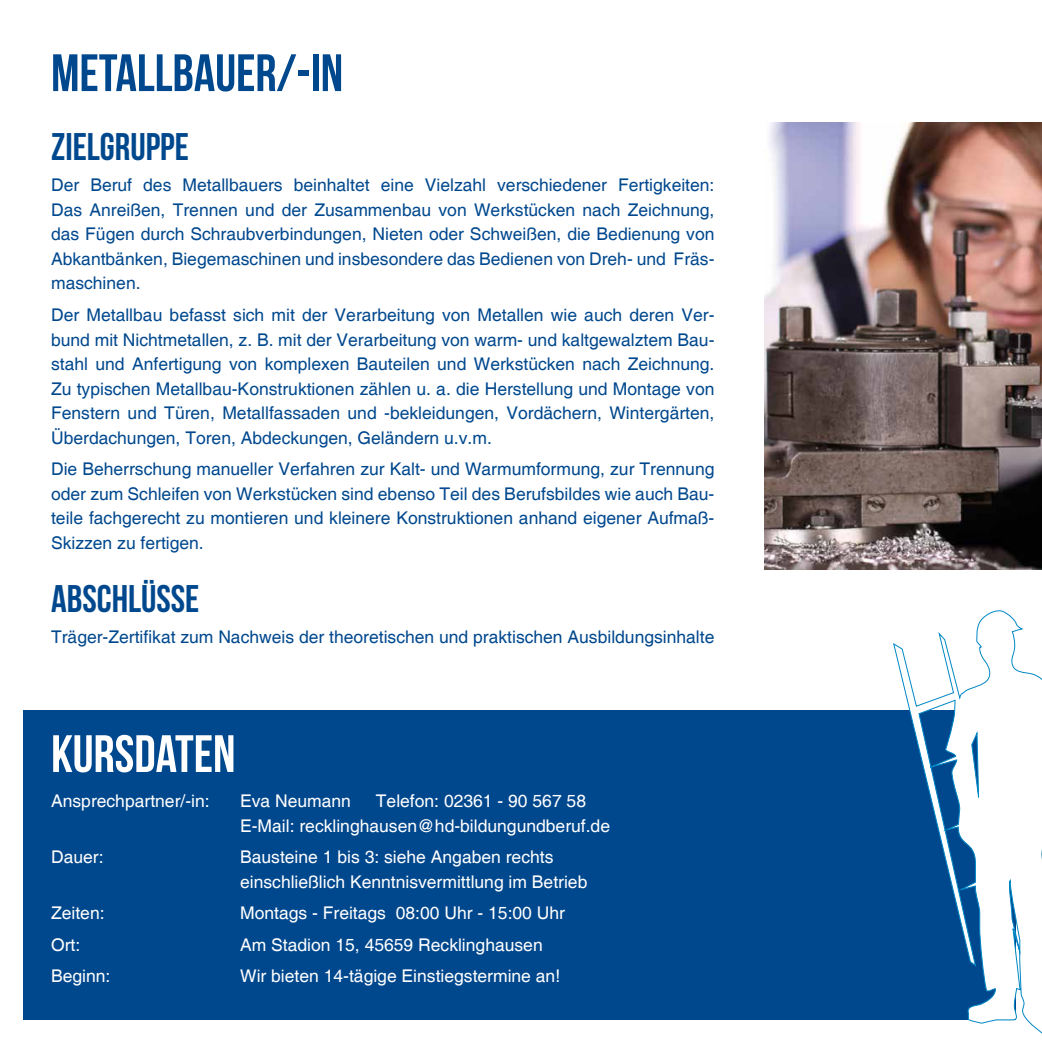
<style>
.page{position:relative;width:1042px;height:1042px;background:#fff}
.page>*{position:absolute;margin:0;border:0;box-sizing:border-box;transform-origin:0 0}
.t1{font:700 52.5px "Bebas Neue";color:#00488e}
.t2{font:700 52.5px "Bebas Neue";color:#fff}
.t3{font:700 38.5px "Bebas Neue";color:#00488e}
.t4{font:17.5px/24.5px "Helvetica";color:#00488e;text-align:justify}
.t5{font:17.5px/24.5px "Helvetica";color:#fff}
</style>
<div class="page">
<svg style="left:23px;top:919px;width:1px;height:86px"></svg>
<img style="left:764px;top:123px;width:278px;height:446px">
<div style="left:24px;top:710px;width:992px;height:309px;background:#00488e"></div>
<svg style="left:892px;top:610px;width:150px;height:424px"></svg>
<h1 class="t1" style="left:51px;top:44px;width:293px">METALLBAUER/-IN</h1>
<h2 class="t3" style="left:51px;top:126px;width:139px">ZIELGRUPPE</h2>
<p class="t4" style="left:51px;top:174px;width:665px">Der Beruf des Metallbauers beinhaltet eine Vielzahl verschiedener Fertigkeiten:<br>Das Anreißen, Trennen und der Zusammenbau von Werkstücken nach Zeichnung, das Fügen durch Schraubverbindungen, Nieten oder Schweißen, die Bedienung von Abkantbänken, Biegemaschinen und insbesondere das Bedienen von Dreh- und Fräs&shy;maschinen.</p>
<p class="t4" style="left:51px;top:303px;width:665px">Der Metallbau befasst sich mit der Verarbeitung von Metallen wie auch deren Ver&shy;bund mit Nichtmetallen, z. B. mit der Verarbeitung von warm- und kaltgewalztem Bau&shy;stahl und Anfertigung von komplexen Bauteilen und Werkstücken nach Zeichnung.<br>Zu typischen Metallbau-Konstruktionen zählen u. a. die Herstellung und Montage von Fenstern und Türen, Metallfassaden und -bekleidungen, Vordächern, Wintergärten, Überdachungen, Toren, Abdeckungen, Geländern u.v.m.</p>
<p class="t4" style="left:51px;top:457px;width:665px">Die Beherrschung manueller Verfahren zur Kalt- und Warmumformung, zur Trennung oder zum Schleifen von Werkstücken sind ebenso Teil des Berufsbildes wie auch Bau&shy;teile fachgerecht zu montieren und kleinere Konstruktionen anhand eigener Aufmaß-Skizzen zu fertigen.</p>
<h2 class="t3" style="left:51px;top:577px;width:150px">ABSCHLÜSSE</h2>
<p class="t4" style="left:51px;top:625px;width:665px">Träger-Zertifikat zum Nachweis der theoretischen und praktischen Ausbildungsinhalte</p>
<h1 class="t2" style="left:51px;top:725px;width:186px">KURSDATEN</h1>
<p class="t5" style="left:51px;top:789px;width:160px">Ansprechpartner/-in:</p>
<p class="t5" style="left:240px;top:789px;width:112px">Eva Neumann</p>
<p class="t5" style="left:240px;top:789px;width:371px;text-indent:136px">Telefon: 02361 - 90 567 58<br>E-Mail: recklinghausen@hd-bildungundberuf.de</p>
<p class="t5" style="left:51px;top:845px;width:54px">Dauer:</p>
<p class="t5" style="left:240px;top:845px;width:349px">Bausteine 1 bis 3: siehe Angaben rechts einschließlich Kenntnisvermittlung im Betrieb</p>
<p class="t5" style="left:51px;top:901px;width:55px">Zeiten:</p>
<p class="t5" style="left:240px;top:901px;width:326px">Montags - Freitags 08:00 Uhr - 15:00 Uhr</p>
<p class="t5" style="left:51px;top:933px;width:31px">Ort:</p>
<p class="t5" style="left:240px;top:933px;width:304px">Am Stadion 15, 45659 Recklinghausen</p>
<p class="t5" style="left:51px;top:964px;width:61px">Beginn:</p>
<p class="t5" style="left:240px;top:964px;width:321px">Wir bieten 14-tägige Einstiegstermine an!</p>
</div>
